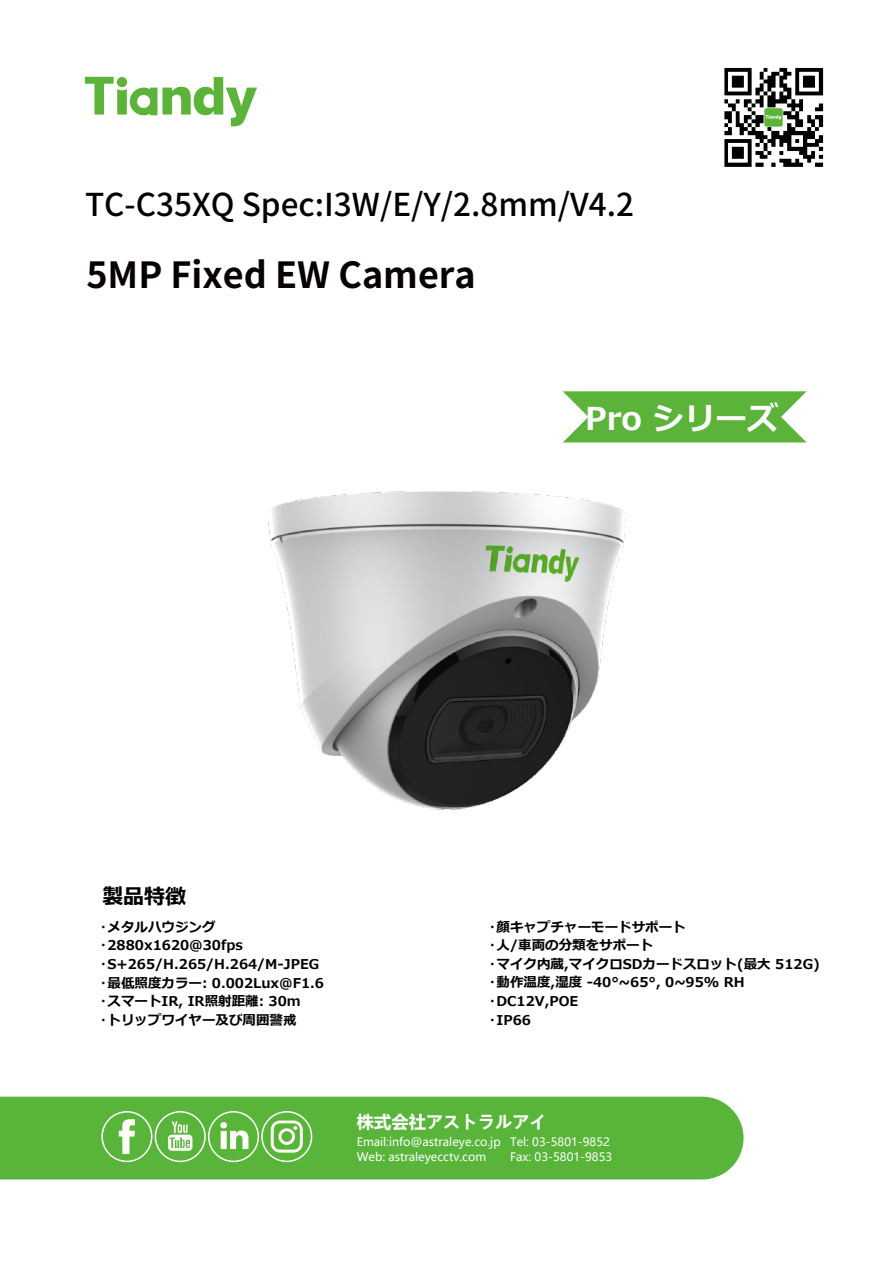
<style>
.page{position:relative;width:893px;height:1263px;background:#fff}
.page>*{position:absolute;margin:0;border:0;box-sizing:border-box;transform-origin:0 0}
.t1{font:700 36px "Source Han Sans CN";color:#070102}
.t2{font:500 31.5px "Source Han Sans CN";color:#010101}
.t3{font:700 31.5px "Meiryo";color:#fff}
.t4{font:700 21px "Meiryo";color:#000}
.t5{font:700 17.25px "Microsoft Ya Hei";color:#fff}
.t6{font:700 13.5px/18.6px "Meiryo";color:#000}
.t7{font:11.55px/14.5px "Microsoft Ya Hei";color:#fff}
.s1{font-family:"Source Han Sans CN"}
</style>
<div class="page">
<div style="left:0;top:1097px;width:743px;height:82px;background:#58b539"></div>
<div style="left:101px;top:1111px;width:51px;height:51px;border:2px solid #fff;border-radius:50%"></div>
<svg style="left:119px;top:1119px;width:16px;height:35px"></svg>
<div style="left:155px;top:1111px;width:51px;height:51px;border:2px solid #fff;border-radius:50%"></div>
<svg style="left:168px;top:1121px;width:24px;height:30px"></svg>
<div style="left:208px;top:1111px;width:51px;height:51px;border:2px solid #fff;border-radius:50%"></div>
<svg style="left:220px;top:1122px;width:28px;height:27px"></svg>
<div style="left:261px;top:1111px;width:51px;height:51px;border:2px solid #fff;border-radius:50%"></div>
<svg style="left:271px;top:1120px;width:32px;height:33px"></svg>
<img style="left:268px;top:442px;width:511px;height:368px">
<svg style="left:85px;top:77px;width:172px;height:49px"></svg>
<svg style="left:563px;top:391px;width:243px;height:51px;background:#6cbc4e"></svg>
<svg style="left:724px;top:68px;width:99px;height:99px"></svg>
<h2 class="t2" style="left:85px;top:187px;width:551px">TC-C35XQ Spec:I3W/E/Y/2.8mm/V4.2</h2>
<h1 class="t1" style="left:86px;top:255px;width:391px">5MP Fixed EW Camera</h1>
<h2 class="t3" style="left:585px;top:396px;width:195px">Pro シリーズ</h2>
<h3 class="t4" style="left:102px;top:881px;width:85px">製品特徴</h3>
<p class="t6" style="left:99px;top:918px;width:226px"><span class="s1">·</span>メタルハウジング<span class="s1">·</span>2880x1620@30fps <span class="s1">·</span>S+265/H.265/H.264/M-JPEG <span class="s1">·</span>最低照度カラー: 0.002Lux@F1.6 <span class="s1">·</span>スマートIR, IR照射距離: 30m<br><span class="s1">·</span>トリップワイヤー及び周囲警戒</p>
<p class="t6" style="left:489px;top:918px;width:333px"><span class="s1">·</span>顔キャプチャーモードサポート<br><span class="s1">·</span>人/車両の分類をサポート<br><span class="s1">·</span>マイク内蔵,マイクロSDカードスロット(最大 512G) <span class="s1">·</span>動作温度,湿度 -40°~65°, 0~95% RH <span class="s1">·</span>DC12V,POE<br><span class="s1">·</span>IP66</p>
<p class="t5" style="left:357px;top:1110px;width:192px">株式会社アストラルアイ</p>
<p class="t7" style="left:357px;top:1134px;width:145px">Email:info@astraleye.co.jp<br>Web: astraleyecctv.com</p>
<p class="t7" style="left:510px;top:1134px;width:104px;line-height:15px">Tel: 03-5801-9852<br>Fax: 03-5801-9853</p>
</div>
